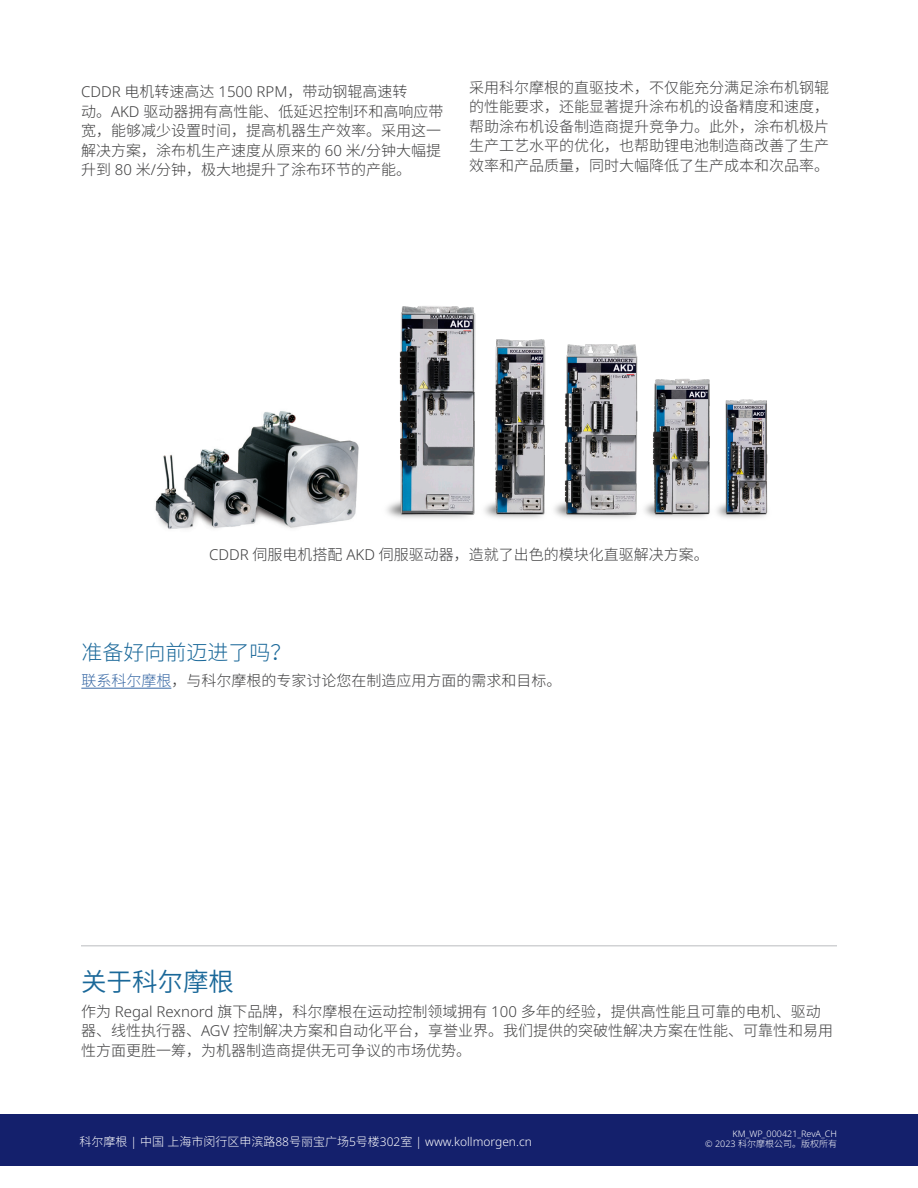
<style>
.page{position:relative;width:918px;height:1188px;background:#fff}
.page>*{position:absolute;margin:0;border:0;box-sizing:border-box;transform-origin:0 0}
.t1{font:25.5px "Source Han Sans SC";color:#1a6899}
.Bold{font:300 21px "Source Han Sans SC";color:#1a6899}
.Body{font:300 15px/19.5px "Source Han Sans SC";color:#3e3e3f}
.t2{font:300 12px "Noto Sans";color:#fff}
.t3{font:300 9px "Noto Sans";color:#fff}
.t4{font:300 9px "Source Han Sans SC";color:#fff}
.s1{font-family:"Noto Sans"}
.s2{color:#3667a4}
.s3{font-family:"Source Han Sans SC"}
</style>
<div class="page">
<div style="left:0;top:1114px;width:918px;height:52px;background:#14206c"></div>
<hr style="left:81px;top:945px;width:756px;height:1px;background:#d1d2d4">
<hr style="left:81px;top:688px;width:90px;height:1px;background:#3667a4">
<img style="left:386px;top:306px;width:382px;height:212px">
<img style="left:155px;top:411px;width:204px;height:119px">
<p class="Body" style="left:81px;top:82px;width:364px"><span class="s1">CDDR</span> 电机转速高达 <span class="s1">1500 RPM</span>，带动钢辊高速转<br>动。<span class="s1">AKD</span> 驱动器拥有高性能、低延迟控制环和高响应带宽，能够减少设置时间，提高机器生产效率。采用这一解决方案，涂布机生产速度从原来的 <span class="s1">60</span> 米<span class="s1">/</span>分钟大幅提升到 <span class="s1">80</span> 米<span class="s1">/</span>分钟，极大地提升了涂布环节的产能。</p>
<p class="Body" style="left:469px;top:78px;width:361px;text-align:justify">采用科尔摩根的直驱技术，不仅能充分满足涂布机钢辊的性能要求，还能显著提升涂布机的设备精度和速度，帮助涂布机设备制造商提升竞争力。此外，涂布机极片生产工艺水平的优化，也帮助锂电池制造商改善了生产效率和产品质量，同时大幅降低了生产成本和次品率。</p>
<p class="Body" style="left:209px;top:545px;width:501px"><span class="s1">CDDR</span> 伺服电机搭配 <span class="s1">AKD</span> 伺服驱动器，造就了出色的模块化直驱解决方案。</p>
<p class="Bold" style="left:81px;top:640px;width:211px">准备好向前迈进了吗？</p>
<p class="Body" style="left:81px;top:671px;width:481px"><span class="s2">联系科尔摩根</span>，与科尔摩根的专家讨论您在制造应用方面的需求和目标。</p>
<h1 class="t1" style="left:81px;top:967px;width:154px">关于科尔摩根</h1>
<p class="Body" style="left:81px;top:1002px;width:754px">作为 <span class="s1">Regal Rexnord</span> 旗下品牌，科尔摩根在运动控制领域拥有 <span class="s1">100</span> 多年的经验，提供高性能且可靠的电机、驱动器、线性执行器、<span class="s1">AGV</span> 控制解决方案和自动化平台，享誉业界。我们提供的突破性解决方案在性能、可靠性和易用性方面更胜一筹，为机器制造商提供无可争议的市场优势。</p>
<p class="t2" style="left:80px;top:1133px;width:454px"><span class="s3">科尔摩根</span> | <span class="s3">中国上海市闵行区申滨路</span>88<span class="s3">号丽宝广场</span>5<span class="s3">号楼</span>302<span class="s3">室</span> | www.kollmorgen.cn</p>
<p class="t3" style="left:733px;top:1127px;width:106px">KM_WP_000421_RevA_CH</p>
<p class="t4" style="left:705px;top:1139px;width:133px"><span class="s1">© 2023</span> 科尔摩根公司。版权所有</p>
</div>
